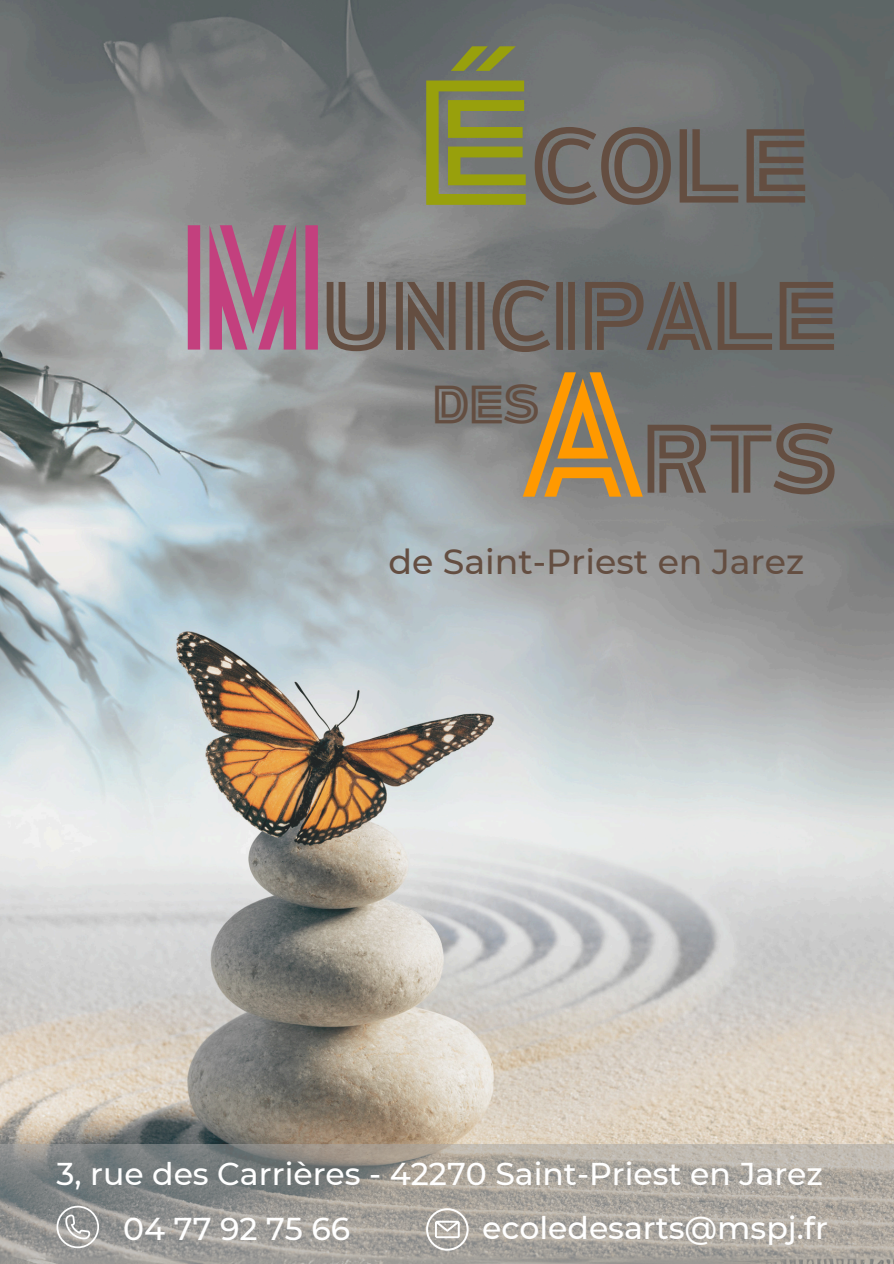
<style>
.page{position:relative;width:894px;height:1264px;background:#fff}
.page>*{position:absolute;margin:0;border:0;box-sizing:border-box;transform-origin:0 0}
.t1{font:155.4px "Ambiguity Normate Inline";color:#98a00c}
.t2{font:155.4px "Ambiguity Normate Inline";color:#c3407e}
.t3{font:155.4px "Ambiguity Normate Inline";color:#f90}
.t4{font:91.65px "Ambiguity Normate Inline";color:#644e41}
.t5{font:84.9px/142.6px "Ambiguity Normate Inline";color:#644e41;text-align:right}
.t6{font:46.8px "Ambiguity Normate Inline";color:#644e41}
.t7{font:500 34.8px "Montserrat";color:#644e41}
.t8{font:500 31.5px "Montserrat";color:#fff}
</style>
<div class="page">
<img style="left:0;top:0;width:893px;height:1143px">
<svg style="left:0;top:1143px;width:893px;height:120px;background:#9f9d97"></svg>
<svg style="left:56px;top:1205px;width:43px;height:43px;background:#a9a9a8"></svg>
<svg style="left:426px;top:1208px;width:42px;height:42px"></svg>
<p class="t2" style="left:178px;top:155px;width:150px">M</p>
<h1 class="t1" style="left:417px;top:11px;width:116px">É</h1>
<p class="t4" style="left:531px;top:88px;width:269px">COLE</p>
<h2 class="t5" style="left:321px;top:244px;width:513px">UNICIPALE<br>RTS</h2>
<h2 class="t3" style="left:522px;top:302px;width:123px">A</h2>
<p class="t6" style="left:432px;top:364px;width:107px">DES</p>
<p class="t7" style="left:388px;top:540px;width:417px">de Saint-Priest en Jarez</p>
<p class="t8" style="left:56px;top:1154px;width:767px">3, rue des Carrières - 42270 Saint-Priest en Jarez</p>
<p class="t8" style="left:123px;top:1209px;width:228px">04 77 92 75 66</p>
<p class="t8" style="left:482px;top:1208px;width:347px">ecoledesarts@mspj.fr</p>
</div>
